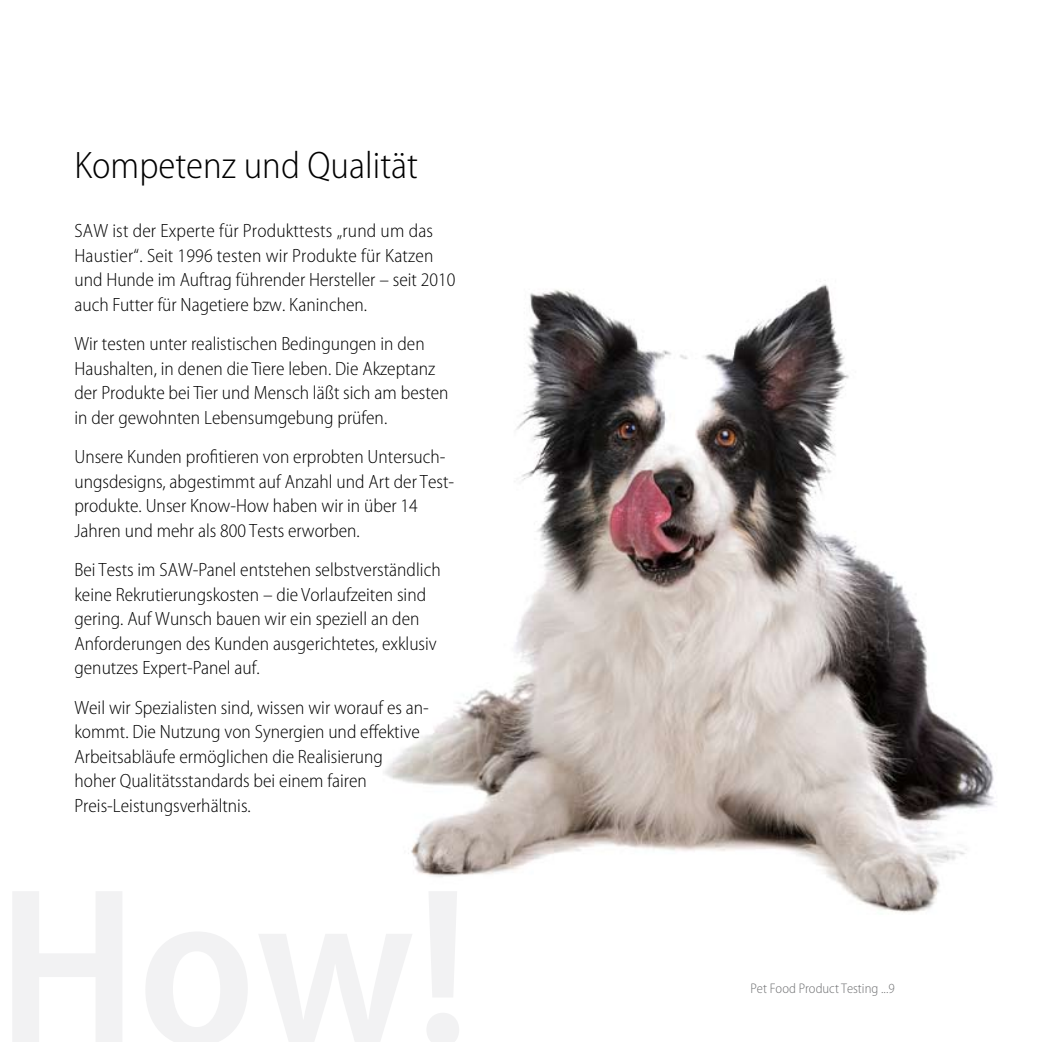
<style>
.page{position:relative;width:1042px;height:1042px;background:#fff}
.page>*{position:absolute;margin:0;border:0;box-sizing:border-box;transform-origin:0 0}
.t1{font:300 semi-condensed 38.5px "Myriad Pro";color:#000}
.t2{font:300 semi-condensed 19.25px/24.5px "Myriad Pro";color:#000}
.t3{font:300 semi-condensed 14px "Myriad Pro";color:#707173}
</style>
<div class="page">
<img style="left:384px;top:281px;width:610px;height:632px">
<svg style="left:13px;top:891px;width:446px;height:151px"></svg>
<h1 class="t1" style="left:74px;top:144px;width:345px">Kompetenz und Qualität</h1>
<p class="t2" style="left:74px;top:219px;width:382px">SAW ist der Experte für Produkttests „rund um das Haustier“. Seit 1996 testen wir Produkte für Katzen und Hunde im Auftrag führender Hersteller – seit 2010 auch Futter für Nagetiere bzw. Kaninchen.</p>
<p class="t2" style="left:74px;top:332px;width:376px">Wir testen unter realistischen Bedingungen in den Haushalten, in denen die Tiere leben. Die Akzeptanz der Produkte bei Tier und Mensch läßt sich am besten in der gewohnten Lebensumgebung prüfen.</p>
<p class="t2" style="left:74px;top:445px;width:381px">Unsere Kunden profitieren von erprobten Untersuch&shy;ungsdesigns, abgestimmt auf Anzahl und Art der Test&shy;produkte. Unser Know-How haben wir in über 14<br>Jahren und mehr als 800 Tests erworben.</p>
<p class="t2" style="left:74px;top:558px;width:368px">Bei Tests im SAW-Panel entstehen selbstverständlich keine Rekrutierungskosten – die Vorlaufzeiten sind gering. Auf Wunsch bauen wir ein speziell an den Anforderungen des Kunden ausgerichtetes, exklusiv genutzes Expert-Panel auf.</p>
<p class="t2" style="left:74px;top:695px;width:356px">Weil wir Spezialisten sind, wissen wir worauf es an&shy;kommt. Die Nutzung von Synergien und effektive Arbeitsabläufe ermöglichen die Realisierung hoher Qualitätsstandards bei einem fairen Preis-Leistungsverhältnis.</p>
<p class="t3" style="left:750px;top:980px;width:146px">Pet Food Product Testing ...9</p>
</div>
